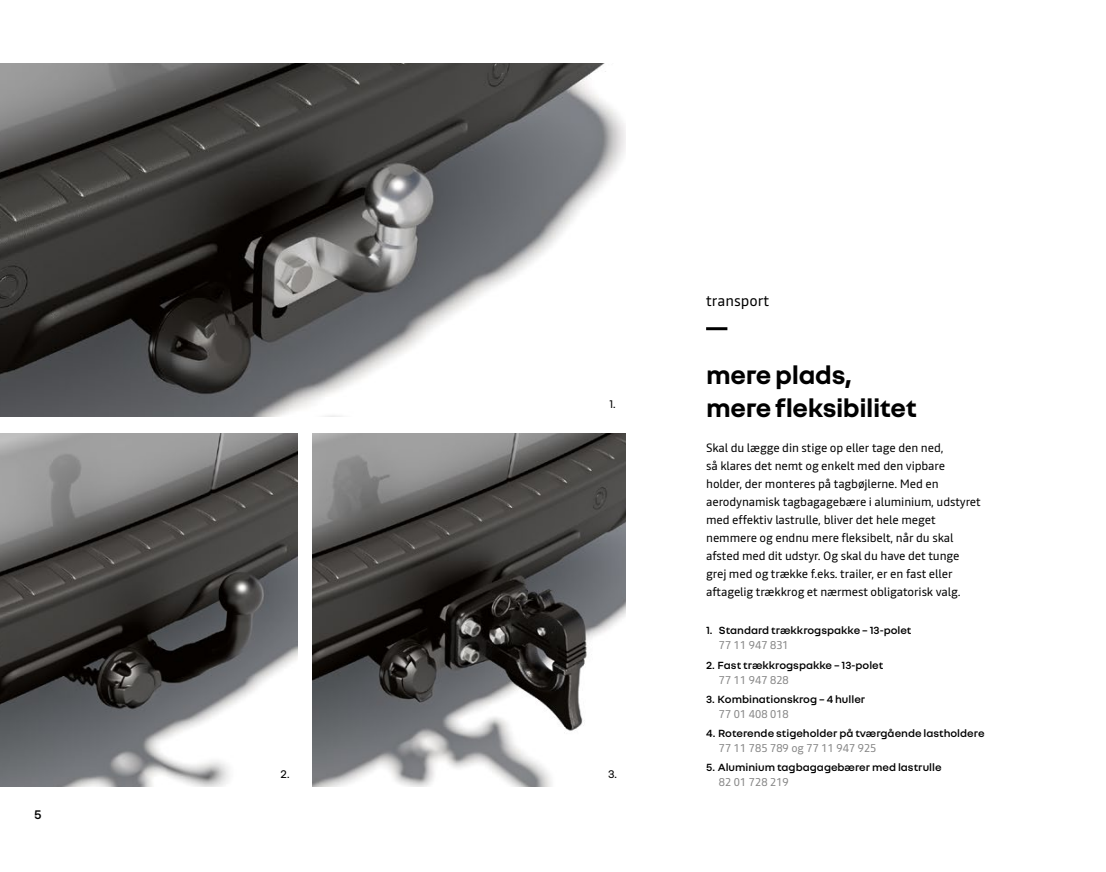
<style>
.page{position:relative;width:1106px;height:872px;background:#fff}
.page>*{position:absolute;margin:0;border:0;box-sizing:border-box;transform-origin:0 0}
.t1{font:700 27px/33px "Nouvel R";letter-spacing:-.015em;color:#000}
.t2{font:15px "Read";color:#000}
.t3{font:600 13.5px "Nouvel R";color:#000}
.t4{font:12px/18px "Read";letter-spacing:-.01em;color:#000}
.t5{font:12px "Nouvel R";color:#000}
.t6{font:600 11.25px "Nouvel R";color:#000}
.t7{font:11.25px "Read";color:#878787}
</style>
<div class="page">
<img style="left:0;top:64px;width:625px;height:353px">
<img style="left:313px;top:434px;width:312px;height:353px">
<img style="left:0;top:434px;width:298px;height:353px">
<hr style="left:706px;top:327px;width:21px;height:3px;background:#000">
<p class="t3" style="left:34px;top:806px;width:9px">5</p>
<p class="t5" style="left:280px;top:766px;width:10px">2.</p>
<p class="t5" style="left:609px;top:396px;width:8px">1.</p>
<p class="t5" style="left:608px;top:766px;width:11px">3.</p>
<p class="t2" style="left:706px;top:292px;width:65px">transport</p>
<h1 class="t1" style="left:706px;top:357px;width:212px">mere plads, mere fleksibilitet</h1>
<p class="t4" style="left:706px;top:439px;width:276px">Skal du lægge din stige op eller tage den ned,<br>så klares det nemt og enkelt med den vipbare holder, der monteres på tagbøjlerne. Med en aerodynamisk tagbagagebære i aluminium, udstyret med effektiv lastrulle, bliver det hele meget nemmere og endnu mere fleksibelt, når du skal afsted med dit udstyr. Og skal du have det tunge grej med og trække f.eks. trailer, er en fast eller aftagelig trækkrog et nærmest obligatorisk valg.</p>
<p class="t6" style="left:706px;top:623px;width:207px">1. Standard trækkrogspakke – 13-polet</p>
<p class="t7" style="left:719px;top:639px;width:71px">77 11 947 831</p>
<p class="t6" style="left:706px;top:657px;width:179px">2. Fast trækkrogspakke – 13-polet</p>
<p class="t7" style="left:719px;top:673px;width:71px">77 11 947 828</p>
<p class="t6" style="left:706px;top:692px;width:161px">3. Kombinationskrog – 4 huller</p>
<p class="t7" style="left:719px;top:707px;width:71px">77 01 408 018</p>
<p class="t6" style="left:706px;top:726px;width:280px">4. Roterende stigeholder på tværgående lastholdere</p>
<p class="t7" style="left:719px;top:741px;width:159px">77 11 785 789 og 77 11 947 925</p>
<p class="t6" style="left:706px;top:760px;width:237px">5. Aluminium tagbagagebærer med lastrulle</p>
<p class="t7" style="left:719px;top:776px;width:71px">82 01 728 219</p>
</div>
